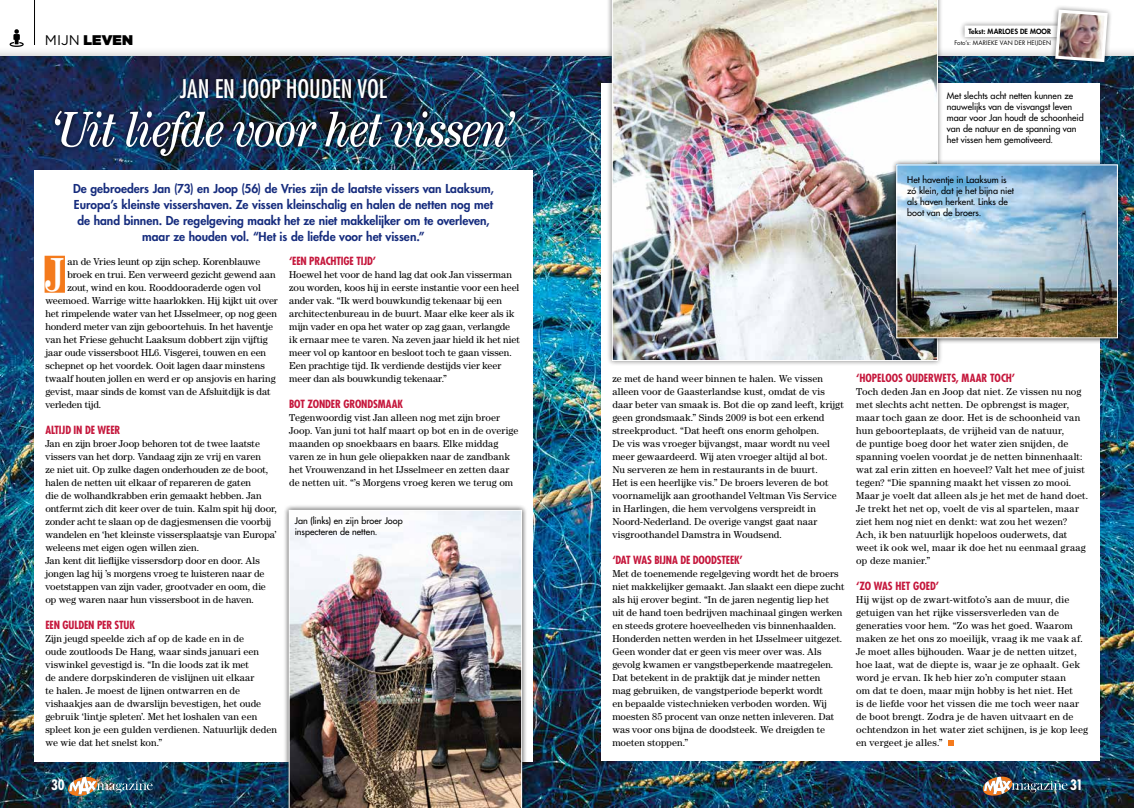
<style>
.page{position:relative;width:1134px;height:808px;background:#fff}
.page>*{position:absolute;margin:0;border:0;box-sizing:border-box;transform-origin:0 0}
.t1{font:italic condensed 50px "Century Std";letter-spacing:-.025em;color:#fff}
.t2{font:condensed 47.8px "Century Std";color:#fff}
.t3{font:condensed 25px "Futura Std";letter-spacing:-.01em;color:#fff}
.t4{font:900 14px "Gotham";letter-spacing:.01em;color:#000}
.t5{font:700 condensed 14px "Futura Std";color:#fff}
.t6{font:800 12px/16px "Futura Std";color:#172d7e;text-align:center}
.t7{font:700 condensed 11px "Futura Std";letter-spacing:-.01em;color:#c5173c}
.t8{font:10px/13px "Century Std";letter-spacing:.005em;color:#000}
.t9{font:500 9px/11px "Futura Std";color:#000}
.t10{font:800 7px "Futura Std";letter-spacing:.01em;color:#000}
.t11{font:6px "Futura Std";letter-spacing:.02em;color:#000}
.s1{font-weight:400}
</style>
<div class="page">
<img style="left:0;top:57px;width:1134px;height:751px">
<hr style="left:34px;top:0;width:1px;height:45px;background:#000">
<svg style="left:10px;top:29px;width:14px;height:18px"></svg>
<div style="left:34px;top:170px;width:499px;height:591px;background:#fff"></div>
<div style="left:601px;top:84px;width:499px;height:677px;background:#fff"></div>
<div style="left:175px;top:73px;width:217px;height:30px;background:#000;opacity:.75"></div>
<div style="left:45px;top:256px;width:20px;height:37px;background:#f47a1c"></div>
<div style="left:50px;top:106px;width:470px;height:55px;background:#000;opacity:.75"></div>
<div style="left:959px;top:20px;width:118px;height:22px;background:#000;opacity:.5"></div>
<div style="left:964px;top:26px;width:107px;height:11px;background:#fff"></div>
<div style="left:1050px;top:4px;width:63px;height:63px;background:#000;opacity:.5"></div>
<img style="left:1054px;top:8px;width:55px;height:56px">
<div style="left:606px;top:0;width:337px;height:366px;background:#000;opacity:.5"></div>
<img style="left:612px;top:0;width:326px;height:361px">
<svg style="left:948px;top:740px;width:5px;height:6px"></svg>
<div style="left:283px;top:504px;width:245px;height:304px;background:#000;opacity:.75"></div>
<img style="left:289px;top:510px;width:233px;height:298px">
<div style="left:891px;top:159px;width:232px;height:185px;background:#000;opacity:.75"></div>
<img style="left:898px;top:166px;width:218px;height:170px">
<div style="left:896px;top:164px;width:222px;height:174px;border:1px solid #fff"></div>
<img style="left:982px;top:776px;width:86px;height:21px">
<img style="left:68px;top:777px;width:85px;height:20px">
<h3 class="t4" style="left:45px;top:30px;width:90px"><span class="s1">MIJN</span> LEVEN</h3>
<h3 class="t3" style="left:180px;top:73px;width:209px">JAN EN JOOP HOUDEN VOL</h3>
<h1 class="t1" style="left:52px;top:100px;width:465px">‘Uit liefde voor het vissen’</h1>
<p class="t6" style="left:73px;top:180px;width:422px">De gebroeders Jan (73) en Joop (56) de Vries zijn de laatste vissers van Laaksum, Europa’s kleinste vissershaven. Ze vissen kleinschalig en halen de netten nog met de hand binnen. De regelgeving maakt het ze niet makkelijker om te overleven, maar ze houden vol. “Het is de liefde voor het vissen.”</p>
<h2 class="t2" style="left:45px;top:246px;width:22px">J</h2>
<p class="t8" style="left:67px;top:255px;width:194px">an de Vries leunt op zijn schep. Korenblauwe</p>
<p class="t8" style="left:67px;top:268px;width:210px">broek en trui. Een verweerd gezicht gewend aan</p>
<p class="t8" style="left:67px;top:281px;width:195px">zout, wind en kou. Rooddooraderde ogen vol</p>
<p class="t8" style="left:45px;top:294px;width:234px">weemoed. Warrige witte haarlokken. Hij kijkt uit over</p>
<p class="t8" style="left:45px;top:307px;width:233px">het rimpelende water van het IJsselmeer, op nog geen</p>
<p class="t8" style="left:45px;top:320px;width:229px">honderd meter van zijn geboortehuis. In het haventje</p>
<p class="t8" style="left:45px;top:333px;width:224px">van het Friese gehucht Laaksum dobbert zijn vijftig</p>
<p class="t8" style="left:45px;top:346px;width:222px">jaar oude vissersboot HL6. Visgerei, touwen en een</p>
<p class="t8" style="left:45px;top:359px;width:221px">schepnet op het voordek. Ooit lagen daar minstens</p>
<p class="t8" style="left:45px;top:372px;width:232px">twaalf houten jollen en werd er op ansjovis en haring</p>
<p class="t8" style="left:45px;top:385px;width:227px">gevist, maar sinds de komst van de Afsluitdijk is dat</p>
<p class="t8" style="left:45px;top:398px;width:58px">verleden tijd.</p>
<p class="t7" style="left:45px;top:423px;width:76px">ALTIJD IN DE WEER</p>
<p class="t8" style="left:45px;top:437px;width:233px">Jan en zijn broer Joop behoren tot de twee laatste vissers van het dorp. Vandaag zijn ze vrij en varen<br>ze niet uit. Op zulke dagen onderhouden ze de boot, halen de netten uit elkaar of repareren de gaten<br>die de wolhandkrabben erin gemaakt hebben. Jan ontfermt zich dit keer over de tuin. Kalm spit hij door, zonder acht te slaan op de dagjesmensen die voorbij wandelen en ‘het kleinste vissersplaatsje van Europa’ weleens met eigen ogen willen zien.<br>Jan kent dit lieflijke vissersdorp door en door. Als jongen lag hij ’s morgens vroeg te luisteren naar de voetstappen van zijn vader, grootvader en oom, die op weg waren naar hun vissersboot in de haven.</p>
<p class="t7" style="left:45px;top:618px;width:91px">EEN GULDEN PER STUK</p>
<p class="t8" style="left:45px;top:632px;width:233px">Zijn jeugd speelde zich af op de kade en in de<br>oude zoutloods De Hang, waar sinds januari een viswinkel gevestigd is. “In die loods zat ik met<br>de andere dorpskinderen de vislijnen uit elkaar<br>te halen. Je moest de lijnen ontwarren en de vishaakjes aan de dwarslijn bevestigen, het oude gebruik ‘lintje spleten’. Met het loshalen van een spleet kon je een gulden verdienen. Natuurlijk deden we wie dat het snelst kon.”</p>
<p class="t7" style="left:289px;top:254px;width:89px">‘EEN PRACHTIGE TIJD’</p>
<p class="t8" style="left:289px;top:268px;width:232px">Hoewel het voor de hand lag dat ook Jan visserman zou worden, koos hij in eerste instantie voor een heel ander vak. “Ik werd bouwkundig tekenaar bij een architectenbureau in de buurt. Maar elke keer als ik mijn vader en opa het water op zag gaan, verlangde ik ernaar mee te varen. Na zeven jaar hield ik het niet meer vol op kantoor en besloot toch te gaan vissen.<br>Een prachtige tijd. Ik verdiende destijds vier keer meer dan als bouwkundig tekenaar.”</p>
<p class="t7" style="left:289px;top:397px;width:115px">BOT ZONDER GRONDSMAAK</p>
<p class="t8" style="left:289px;top:411px;width:231px">Tegenwoordig vist Jan alleen nog met zijn broer Joop. Van juni tot half maart op bot en in de overige maanden op snoekbaars en baars. Elke middag varen ze in hun gele oliepakken naar de zandbank het Vrouwenzand in het IJsselmeer en zetten daar de netten uit. “’s Morgens vroeg keren we terug om</p>
<p class="t9" style="left:295px;top:515px;width:109px">Jan (links) en zijn broer Joop inspecteren de netten.</p>
<p class="t10" style="left:968px;top:27px;width:84px">Tekst: MARLOES DE MOOR</p>
<p class="t11" style="left:954px;top:39px;width:98px">Foto’s: MARIEKE VAN DER HEIJDEN</p>
<p class="t9" style="left:947px;top:90px;width:138px">Met slechts acht netten kunnen ze nauwelijks van de visvangst leven maar voor Jan houdt de schoonheid van de natuur en de spanning van het vissen hem gemotiveerd.</p>
<p class="t9" style="left:907px;top:174px;width:108px">Het haventje in Laaksum is zó klein, dat je het bijna niet als haven herkent. Links de boot van de broers.</p>
<p class="t8" style="left:612px;top:372px;width:233px">ze met de hand weer binnen te halen. We vissen alleen voor de Gaasterlandse kust, omdat de vis daar beter van smaak is. Bot die op zand leeft, krijgt geen grondsmaak.” Sinds 2009 is bot een erkend streekproduct. “Dat heeft ons enorm geholpen.<br>De vis was vroeger bijvangst, maar wordt nu veel meer gewaardeerd. Wij aten vroeger altijd al bot.<br>Nu serveren ze hem in restaurants in de buurt.<br>Het is een heerlijke vis.” De broers leveren de bot voornamelijk aan groothandel Veltman Vis Service in Harlingen, die hem vervolgens verspreidt in Noord-Nederland. De overige vangst gaat naar visgroothandel Damstra in Woudsend.</p>
<p class="t7" style="left:612px;top:553px;width:132px">‘DAT WAS BIJNA DE DOODSTEEK’</p>
<p class="t8" style="left:612px;top:567px;width:233px">Met de toenemende regelgeving wordt het de broers niet makkelijker gemaakt. Jan slaakt een diepe zucht als hij erover begint. “In de jaren negentig liep het<br>uit de hand toen bedrijven machinaal gingen werken en steeds grotere hoeveelheden vis binnenhaalden.<br>Honderden netten werden in het IJsselmeer uitgezet.<br>Geen wonder dat er geen vis meer over was. Als gevolg kwamen er vangstbeperkende maatregelen.<br>Dat betekent in de praktijk dat je minder netten<br>mag gebruiken, de vangstperiode beperkt wordt<br>en bepaalde vistechnieken verboden worden. Wij moesten 85 procent van onze netten inleveren. Dat was voor ons bijna de doodsteek. We dreigden te moeten stoppen.”</p>
<p class="t7" style="left:856px;top:371px;width:161px">‘HOPELOOS OUDERWETS, MAAR TOCH’</p>
<p class="t8" style="left:856px;top:385px;width:234px">Toch deden Jan en Joop dat niet. Ze vissen nu nog met slechts acht netten. De opbrengst is mager, maar toch gaan ze door. Het is de schoonheid van hun geboorteplaats, de vrijheid van de natuur,<br>de puntige boeg door het water zien snijden, de spanning voelen voordat je de netten binnenhaalt: wat zal erin zitten en hoeveel? Valt het mee of juist tegen? “Die spanning maakt het vissen zo mooi.<br>Maar je voelt dat alleen als je het met de hand doet.<br>Je trekt het net op, voelt de vis al spartelen, maar ziet hem nog niet en denkt: wat zou het wezen?<br>Ach, ik ben natuurlijk hopeloos ouderwets, dat weet ik ook wel, maar ik doe het nu eenmaal graag op deze manier.”</p>
<p class="t7" style="left:856px;top:579px;width:85px">‘ZO WAS HET GOED’</p>
<p class="t8" style="left:856px;top:593px;width:234px">Hij wijst op de zwart-witfoto’s aan de muur, die getuigen van het rijke vissersverleden van de generaties voor hem. “Zo was het goed. Waarom maken ze het ons zo moeilijk, vraag ik me vaak af.<br>Je moet alles bijhouden. Waar je de netten uitzet, hoe laat, wat de diepte is, waar je ze ophaalt. Gek word je ervan. Ik heb hier zo’n computer staan<br>om dat te doen, maar mijn hobby is het niet. Het<br>is de liefde voor het vissen die me toch weer naar de boot brengt. Zodra je de haven uitvaart en de ochtendzon in het water ziet schijnen, is je kop leeg en vergeet je alles.”</p>
<h3 class="t5" style="left:51px;top:776px;width:15px">30</h3>
<h3 class="t5" style="left:1070px;top:776px;width:14px">31</h3>
</div>
